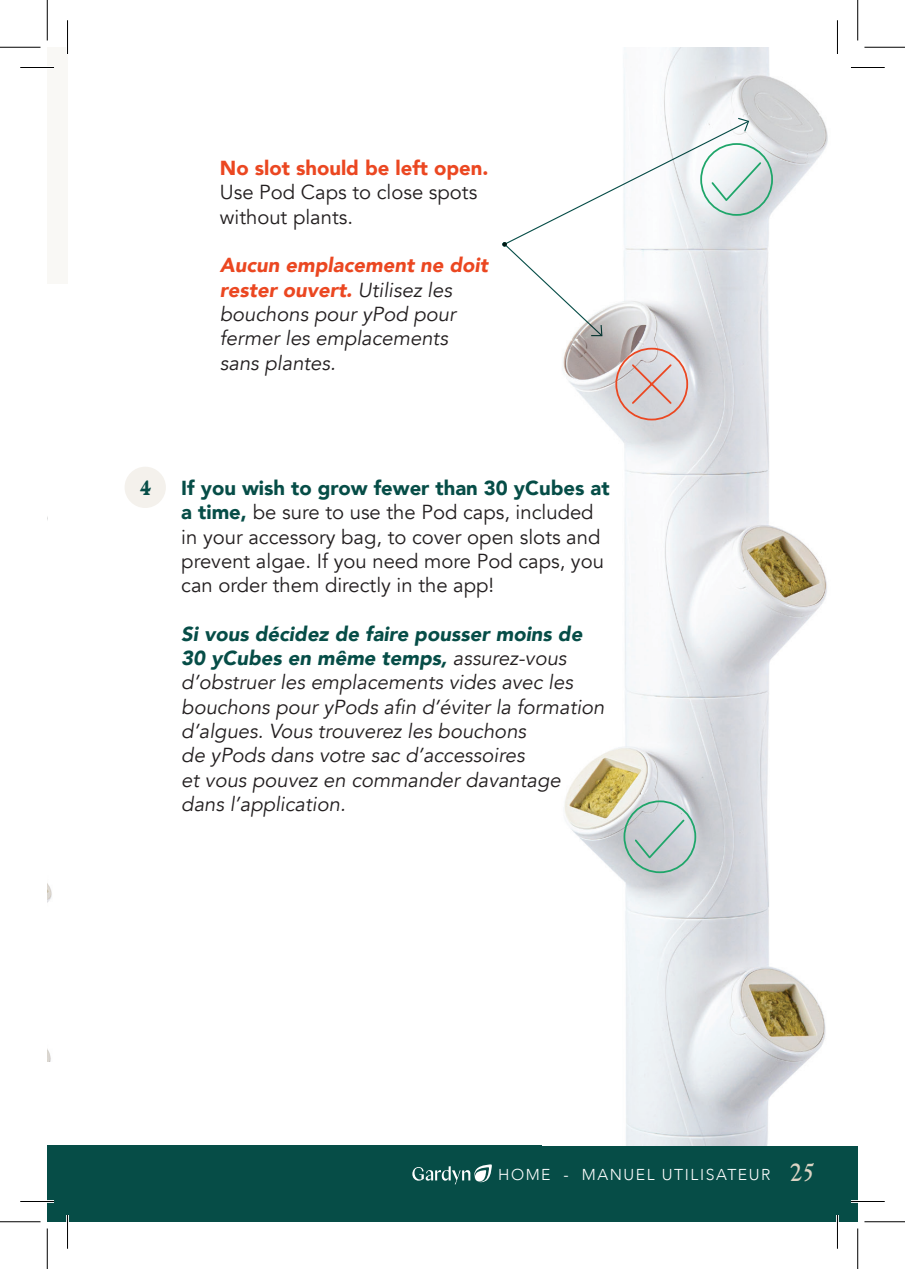
<style>
.page{position:relative;width:905px;height:1269px;background:#fff}
.page>*{position:absolute;margin:0;border:0;box-sizing:border-box;transform-origin:0 0}
.t1{font:italic 20.25px/24.3px "Avenir";color:#231f20}
.t2{font:20.25px/24.3px "Avenir";color:#231f20}
.t3{font:900 20.25px "Avenir";color:#eb4721}
.t4{font:700 20.25px "Gascogne Serial";color:#064d47}
.t5{font:300 15.75px "Avenir";letter-spacing:.1em;color:#fff}
.s1{font-weight:900;color:#eb4721}
.s2{font-weight:900;color:#064d47}
.s3{font-family:"Gascogne Serial";font-weight:400;font-size:24.75px;color:#dcd4c4}
</style>
<div class="page">
<div style="left:47px;top:47px;width:21px;height:236px;background:#f9f8f5"></div>
<div style="left:47px;top:1145px;width:810px;height:77px;background:#064d47"></div>
<svg style="left:412px;top:1164px;width:80px;height:20px"></svg>
<img style="left:562px;top:47px;width:266px;height:1098px">
<div style="left:125px;top:467px;width:41px;height:41px;background:#f4f1ec;border-radius:50%"></div>
<img style="left:47px;top:883px;width:5px;height:178px">
<svg style="left:502px;top:117px;width:260px;height:220px"></svg>
<div style="left:623px;top:800px;width:73px;height:73px;border:2px solid #1fa66a;border-radius:50%"></div>
<svg style="left:633px;top:818px;width:53px;height:42px;background:#c1cbce"></svg>
<div style="left:615px;top:348px;width:73px;height:72px;border:2px solid #eb4721;border-radius:50%"></div>
<svg style="left:630px;top:363px;width:43px;height:43px;background:#d5c6c6"></svg>
<hr style="left:20px;top:66px;width:34px;height:3px;background:#fff">
<hr style="left:20px;top:1200px;width:34px;height:3px;background:#fff">
<hr style="left:850px;top:1200px;width:34px;height:3px;background:#fff">
<hr style="left:66px;top:20px;width:3px;height:34px;background:#fff">
<hr style="left:66px;top:1215px;width:3px;height:34px;background:#fff">
<hr style="left:836px;top:1215px;width:2px;height:34px;background:#fff">
<hr style="left:20px;top:67px;width:34px;height:1px;background:#000">
<hr style="left:850px;top:67px;width:34px;height:1px;background:#000">
<hr style="left:20px;top:1201px;width:34px;height:1px;background:#000">
<hr style="left:850px;top:1201px;width:34px;height:1px;background:#000">
<hr style="left:67px;top:20px;width:1px;height:34px;background:#000">
<hr style="left:67px;top:1215px;width:1px;height:34px;background:#000">
<hr style="left:837px;top:20px;width:1px;height:34px;background:#000">
<hr style="left:837px;top:1215px;width:1px;height:34px;background:#000">
<hr style="left:0;top:47px;width:40px;height:1px;background:#000">
<hr style="left:864px;top:47px;width:40px;height:1px;background:#000">
<hr style="left:0;top:1221px;width:40px;height:1px;background:#000">
<hr style="left:864px;top:1221px;width:40px;height:1px;background:#000">
<hr style="left:47px;top:0;width:1px;height:40px;background:#000">
<hr style="left:47px;top:1228px;width:1px;height:41px;background:#000">
<hr style="left:857px;top:0;width:1px;height:40px;background:#000">
<hr style="left:857px;top:1228px;width:1px;height:41px;background:#000">
<p class="t3" style="left:220px;top:151px;width:270px">No slot should be left open.</p>
<p class="t2" style="left:220px;top:181px;width:259px">Use Pod Caps to close spots without plants.</p>
<p class="t1" style="left:220px;top:254px;width:270px"><span class="s1">Aucun emplacement ne doit rester ouvert.</span> Utilisez les bouchons pour yPod pour fermer les emplacements sans plantes.</p>
<p class="t4" style="left:140px;top:475px;width:12px">4</p>
<p class="t2" style="left:181px;top:476px;width:430px"><span class="s2">If you wish to grow fewer than 30 yCubes at a time,</span> be sure to use the Pod caps, included in your accessory bag, to cover open slots and prevent algae. If you need more Pod caps, you can order them directly in the app!</p>
<p class="t1" style="left:181px;top:622px;width:425px"><span class="s2">Si vous décidez de faire pousser moins de 30 yCubes en même temps,</span> assurez-vous d’obstruer les emplacements vides avec les bouchons pour yPods afin d’éviter la formation d’algues. Vous trouverez les bouchons<br>de yPods dans votre sac d’accessoires<br>et vous pouvez en commander davantage dans l’application.</p>
<p class="t5" style="left:498px;top:1165px;width:318px">HOME - MANUEL UTILISATEUR <span class="s3">25</span></p>
</div>
